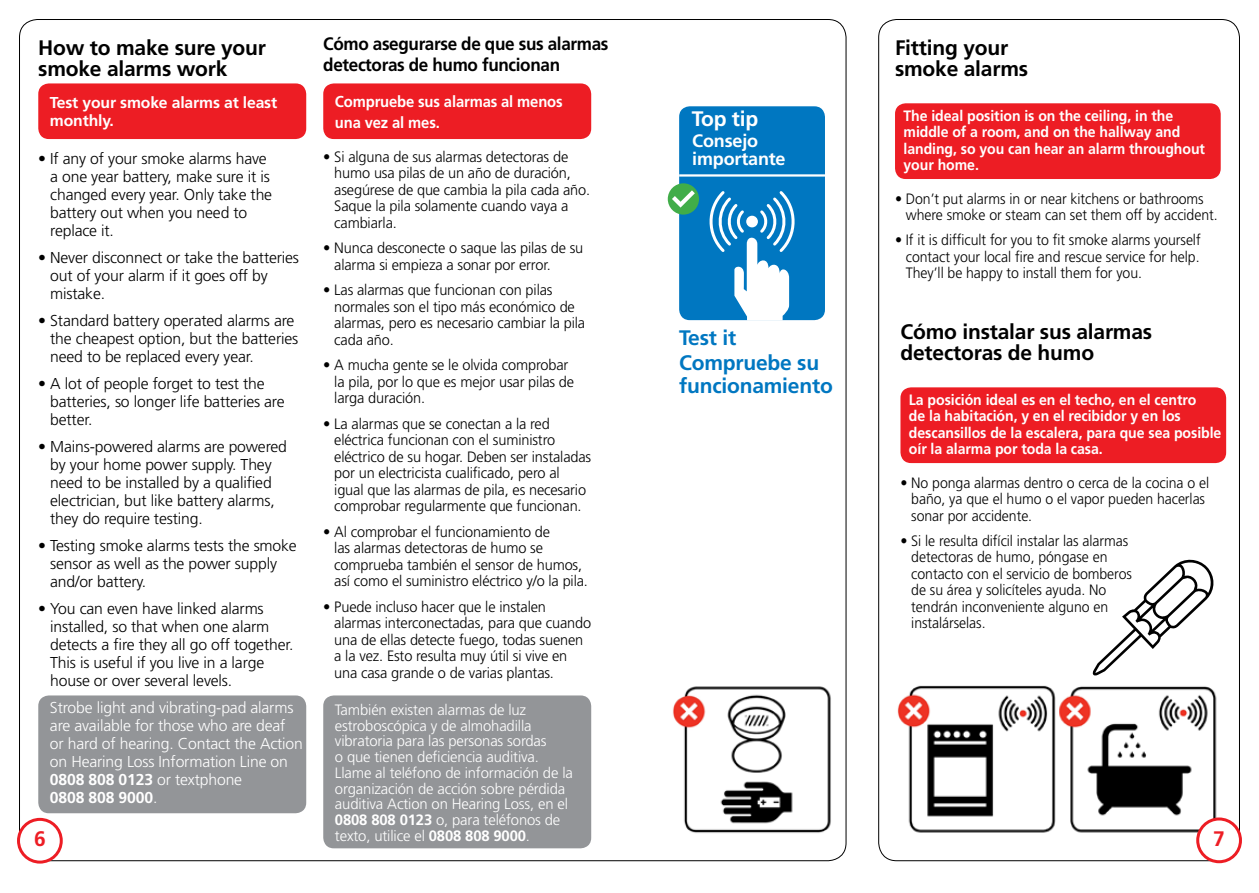
<style>
.page{position:relative;width:1259px;height:893px;background:#fff}
.page>*{position:absolute;margin:0;border:0;box-sizing:border-box;transform-origin:0 0}
.t1{font:700 21px/21px "Frutiger";letter-spacing:-.01em;color:#000}
.t2{font:700 21px/23.2px "Frutiger";letter-spacing:-.01em;color:#0077c1}
.t3{font:700 21px "Frutiger";letter-spacing:-.01em;color:#fff}
.t4{font:700 21px "Frutiger";color:#ed1d24}
.t5{font:700 18px/21px "Frutiger";letter-spacing:-.02em;color:#000;scale:.95 1}
.t6{font:700 18px/17.2px "Frutiger";letter-spacing:-.01em;color:#fff}
.t7{font:300 15.75px/18px "Frutiger";letter-spacing:-.01em;color:#000}
.t8{font:300 15.75px/18px "Frutiger";letter-spacing:-.01em;color:#fff}
.t9{font:700 15.75px/20.2px "Frutiger";letter-spacing:-.01em;color:#fff;scale:.94 1}
.t10{font:700 15.75px/18px "Frutiger";letter-spacing:-.01em;color:#fff}
.t11{font:300 15px/16.5px "Frutiger";letter-spacing:-.01em;color:#000}
.t12{font:300 15px/16.5px "Frutiger";letter-spacing:-.01em;color:#000;scale:.94 1}
.t13{font:300 15px/15.8px "Frutiger";letter-spacing:-.01em;color:#fff}
.t14{font:700 15px/16.5px "Frutiger";letter-spacing:-.005em;color:#fff;scale:.94 1}
.s1{font-weight:700}
</style>
<div class="page">
<div style="left:38px;top:695px;width:268px;height:118px;background:#939598;border-radius:11px"></div>
<div style="left:38px;top:83px;width:268px;height:56px;background:#ed1d24;border-radius:11px"></div>
<div style="left:679px;top:106px;width:146px;height:214px;background:#0077c1;border-radius:11px"></div>
<hr style="left:679px;top:174px;width:146px;height:3px;background:#fff">
<div style="left:668px;top:183px;width:31px;height:32px;background:#41ad49;border-radius:50%"></div>
<svg style="left:672px;top:190px;width:23px;height:18px"></svg>
<svg style="left:709px;top:191px;width:86px;height:129px"></svg>
<svg style="left:1092px;top:559px;width:122px;height:117px"></svg>
<div style="left:895px;top:103px;width:325px;height:76px;background:#ed1d24;border-radius:11px"></div>
<img style="left:897px;top:685px;width:320px;height:148px">
<img style="left:672px;top:686px;width:159px;height:147px">
<div style="left:17px;top:818px;width:46px;height:46px;border:3px solid #ed1d24;border-radius:50%"></div>
<div style="left:1197px;top:819px;width:43px;height:43px;background:#fff;border-radius:50%"></div>
<div style="left:1196px;top:817px;width:46px;height:46px;border:3px solid #ed1d24;border-radius:50%"></div>
<div style="left:323px;top:695px;width:268px;height:153px;background:#939598;border-radius:11px"></div>
<div style="left:323px;top:83px;width:268px;height:56px;background:#ed1d24;border-radius:11px"></div>
<div style="left:900px;top:387px;width:326px;height:76px;background:#ed1d24;border-radius:11px"></div>
<h1 class="t1" style="left:38px;top:37px;width:229px">How to make sure your smoke alarms work</h1>
<p class="t10" style="left:50px;top:93px;width:229px">Test your smoke alarms at least monthly.</p>
<p class="t7" style="left:50px;top:150px;width:223px;text-indent:-12px">• If any of your smoke alarms have a one year battery, make sure it is changed every year. Only take the battery out when you need to replace it.</p>
<p class="t7" style="left:50px;top:249px;width:250px;text-indent:-12px">• Never disconnect or take the batteries out of your alarm if it goes off by mistake.</p>
<p class="t7" style="left:50px;top:312px;width:249px;text-indent:-12px">• Standard battery operated alarms are the cheapest option, but the batteries need to be replaced every year.</p>
<p class="t7" style="left:50px;top:375px;width:236px;text-indent:-12px">• A lot of people forget to test the batteries, so longer life batteries are better.</p>
<p class="t7" style="left:50px;top:438px;width:238px;text-indent:-12px">• Mains-powered alarms are powered by your home power supply. They need to be installed by a qualified electrician, but like battery alarms, they do require testing.</p>
<p class="t7" style="left:50px;top:537px;width:248px;text-indent:-12px">• Testing smoke alarms tests the smoke sensor as well as the power supply and/or battery.</p>
<p class="t7" style="left:50px;top:600px;width:245px;text-indent:-12px">• You can even have linked alarms installed, so that when one alarm detects a fire they all go off together.<br>This is useful if you live in a large house or over several levels.</p>
<p class="t5" style="left:323px;top:33px;width:302px">Cómo asegurarse de que sus alarmas detectoras de humo funcionan</p>
<p class="t9" style="left:335px;top:92px;width:244px">Compruebe sus alarmas al menos una vez al mes.</p>
<p class="t11" style="left:334px;top:148px;width:257px;text-indent:-11px">• Si alguna de sus alarmas detectoras de humo usa pilas de un año de duración, asegúrese de que cambia la pila cada año.<br>Saque la pila solamente cuando vaya a cambiarla.</p>
<p class="t11" style="left:334px;top:240px;width:251px;text-indent:-11px">• Nunca desconecte o saque las pilas de su alarma si empieza a sonar por error.</p>
<p class="t11" style="left:334px;top:282px;width:252px;text-indent:-11px">• Las alarmas que funcionan con pilas normales son el tipo más económico de alarmas, pero es necesario cambiar la pila cada año.</p>
<p class="t11" style="left:334px;top:357px;width:241px;text-indent:-11px">• A mucha gente se le olvida comprobar la pila, por lo que es mejor usar pilas de larga duración.</p>
<p class="t11" style="left:334px;top:415px;width:258px;text-indent:-11px">• La alarmas que se conectan a la red eléctrica funcionan con el suministro eléctrico de su hogar. Deben ser instaladas por un electricista cualificado, pero al igual que las alarmas de pila, es necesario comprobar regularmente que funcionan.</p>
<p class="t11" style="left:334px;top:523px;width:255px;text-indent:-11px">• Al comprobar el funcionamiento de<br>las alarmas detectoras de humo se comprueba también el sensor de humos, así como el suministro eléctrico y/o la pila.</p>
<p class="t11" style="left:334px;top:598px;width:258px;text-indent:-11px">• Puede incluso hacer que le instalen alarmas interconectadas, para que cuando una de ellas detecte fuego, todas suenen a la vez. Esto resulta muy útil si vive en una casa grande o de varias plantas.</p>
<h1 class="t3" style="left:692px;top:106px;width:68px">Top tip</h1>
<p class="t6" style="left:692px;top:132px;width:95px">Consejo importante</p>
<h1 class="t2" style="left:679px;top:326px;width:59px">Test it</h1>
<h1 class="t2" style="left:679px;top:351px;width:155px">Compruebe su funcionamiento</h1>
<h1 class="t1" style="left:895px;top:37px;width:135px">Fitting your smoke alarms</h1>
<p class="t14" style="left:903px;top:107px;width:322px">The ideal position is on the ceiling, in the middle of a room, and on the hallway and landing, so you can hear an alarm throughout your home.</p>
<p class="t12" style="left:906px;top:190px;width:333px;text-indent:-11px">• Don’t put alarms in or near kitchens or bathrooms where smoke or steam can set them off by accident.</p>
<p class="t12" style="left:906px;top:232px;width:315px;text-align:justify;text-indent:-11px">• If it is difficult for you to fit smoke alarms yourself contact your local fire and rescue service for help.<br>They’ll be happy to install them for you.</p>
<h1 class="t1" style="left:900px;top:321px;width:253px">Cómo instalar sus alarmas detectoras de humo</h1>
<p class="t14" style="left:909px;top:391px;width:334px">La posición ideal es en el techo, en el centro<br>de la habitación, y en el recibidor y en los descansillos de la escalera, para que sea posible oír la alarma por toda la casa.</p>
<p class="t12" style="left:911px;top:474px;width:318px;text-indent:-11px">• No ponga alarmas dentro o cerca de la cocina o el baño, ya que el humo o el vapor pueden hacerlas sonar por accidente.</p>
<p class="t12" style="left:911px;top:532px;width:236px;text-indent:-11px">• Si le resulta difícil instalar las alarmas detectoras de humo, póngase en contacto con el servicio de bomberos de su área y solicíteles ayuda. No tendrán inconveniente alguno en instalárselas.</p>
<p class="t8" style="left:50px;top:699px;width:254px">Strobe light and vibrating-pad alarms are available for those who are deaf or hard of hearing. Contact the Action on Hearing Loss Information Line on<br><span class="s1">0808 808 0123</span> or textphone<br><span class="s1">0808 808 9000</span>.</p>
<p class="t13" style="left:335px;top:702px;width:239px">También existen alarmas de luz estroboscópica y de almohadilla vibratoria para las personas sordas<br>o que tienen deficiencia auditiva.<br>Llame al teléfono de información de la organización de acción sobre pérdida auditiva Action on Hearing Loss, en el <span class="s1">0808 808 0123</span> o, para teléfonos de texto, utilice el <span class="s1">0808 808 9000</span>.</p>
<h1 class="t4" style="left:34px;top:827px;width:13px">6</h1>
<h1 class="t4" style="left:1213px;top:826px;width:13px">7</h1>
</div>
